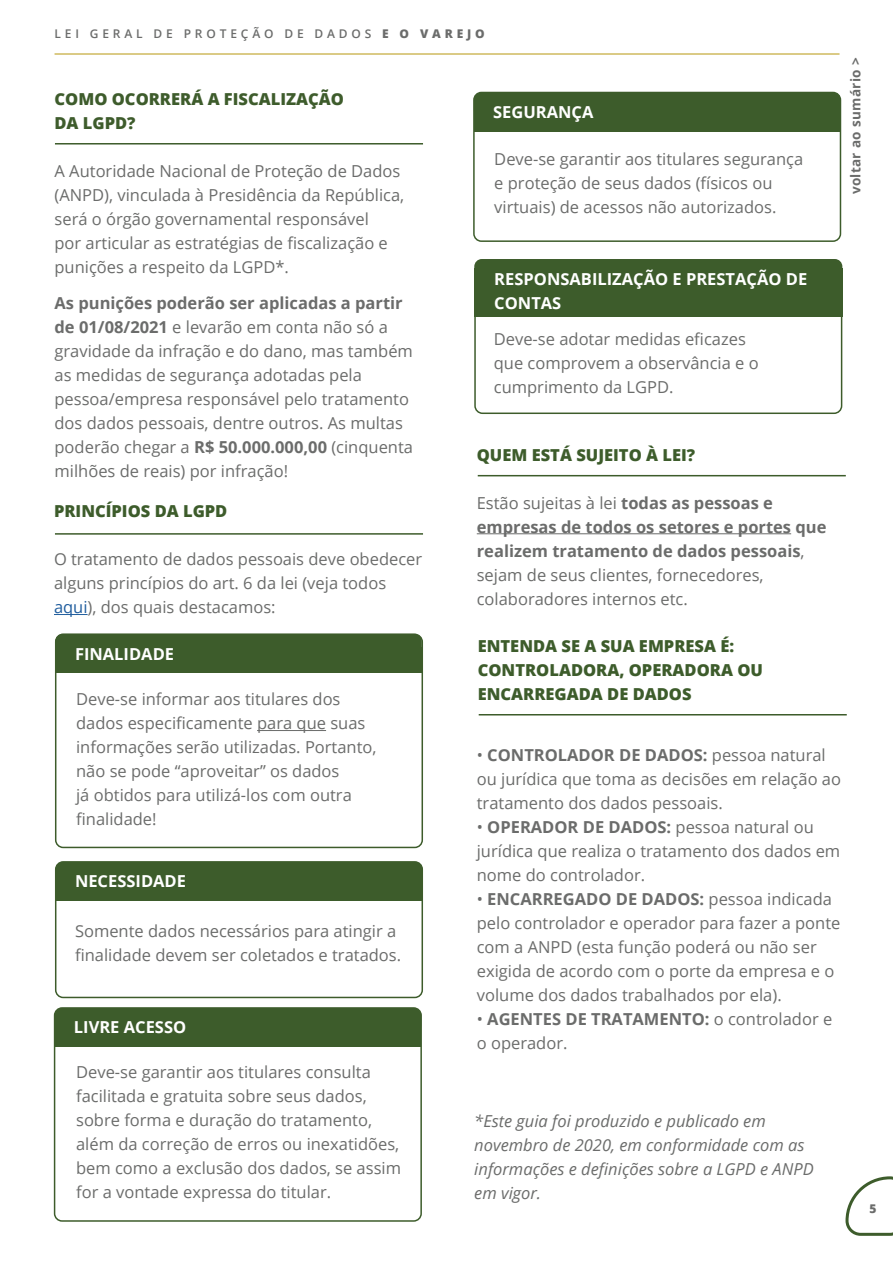
<style>
.page{position:relative;width:893px;height:1263px;background:#fff}
.page>*{position:absolute;margin:0;border:0;box-sizing:border-box;transform-origin:0 0}
.t1{font:16.5px/24px "Open Sans";color:#6b6c6b}
.t2{font:700 16.5px/24px "Open Sans";color:#6b6c6b}
.t3{font:italic 16.5px/24px "Open Sans";color:#6b6c6b}
.t4{font:800 16.5px/24px "Open Sans";color:#3d5c2b}
.t5{font:700 16.5px/24px "Open Sans";color:#fff}
.t6{font:800 16.5px/24px "Open Sans";color:#3e5c2c}
.t7{font:700 13.5px "Open Sans";letter-spacing:.025em;color:#6b6c6b}
.t8{font:600 12px "Open Sans";letter-spacing:.32em;color:#6b6c6b}
.t9{font:800 12px "Open Sans";color:#6b6c6b}
.s1{font-weight:800}
.s2{font-weight:700}
.s3{color:#215e9e}
.s4{font-weight:400}
</style>
<div class="page">
<hr style="left:55px;top:53px;width:784px;height:2px;background:#cfba5e">
<svg style="left:845px;top:1176px;width:48px;height:60px"></svg>
<div style="left:55px;top:634px;width:367px;height:25px;background:#3d5c2b;border-radius:8px"></div>
<hr style="left:54px;top:614px;width:34px;height:1px;background:#215e9e">
<hr style="left:55px;top:143px;width:368px;height:2px;background:#3d5c2b">
<hr style="left:55px;top:533px;width:368px;height:2px;background:#3d5c2b">
<div style="left:55px;top:634px;width:368px;height:214px;border:2px solid #3d5c2b;border-radius:8px"></div>
<div style="left:55px;top:861px;width:368px;height:137px;border:2px solid #3d5c2b;border-radius:8px"></div>
<div style="left:473px;top:92px;width:368px;height:150px;border:2px solid #3d5c2b;border-radius:8px"></div>
<div style="left:474px;top:277px;width:368px;height:137px;border:2px solid #3d5c2b;border-radius:8px"></div>
<hr style="left:257px;top:730px;width:69px;height:1px;background:#6b6c6b">
<div style="left:56px;top:862px;width:366px;height:25px;background:#3d5c2b;border-radius:8px"></div>
<div style="left:474px;top:92px;width:366px;height:26px;background:#3d5c2b;border-radius:8px"></div>
<div style="left:474px;top:259px;width:368px;height:41px;background:#3d5c2b;border-radius:8px"></div>
<div style="left:56px;top:648px;width:366px;height:25px;background:#3d5c2b"></div>
<div style="left:56px;top:875px;width:366px;height:25px;background:#3d5c2b"></div>
<div style="left:474px;top:106px;width:366px;height:25px;background:#3d5c2b"></div>
<div style="left:474px;top:268px;width:368px;height:48px;background:#3d5c2b"></div>
<hr style="left:477px;top:533px;width:314px;height:1px;background:#6b6c6b">
<hr style="left:478px;top:475px;width:368px;height:1px;background:#3d5c2b">
<div style="left:54px;top:1007px;width:368px;height:215px;border:2px solid #3d5c2b;border-radius:8px"></div>
<div style="left:55px;top:1008px;width:366px;height:25px;background:#3d5c2b;border-radius:8px"></div>
<div style="left:55px;top:1021px;width:366px;height:26px;background:#3d5c2b"></div>
<hr style="left:479px;top:714px;width:368px;height:1px;background:#3d5c2b">
<p class="t8" style="left:55px;top:25px;width:432px">LEI GERAL DE PROTEÇÃO DE DADOS <span class="s1">E O VAREJO</span></p>
<p class="t6" style="left:55px;top:86px;width:291px">COMO OCORRERÁ A FISCALIZAÇÃO<br>DA LGPD?</p>
<p class="t1" style="left:55px;top:158px;width:351px">A Autoridade Nacional de Proteção de Dados (ANPD), vinculada à Presidência da República, será o órgão governamental responsável<br>por articular as estratégias de fiscalização e punições a respeito da LGPD*.</p>
<p class="t1" style="left:55px;top:290px;width:360px"><span class="s2">As punições poderão ser aplicadas a partir de 01/08/2021</span> e levarão em conta não só a gravidade da infração e do dano, mas também as medidas de segurança adotadas pela pessoa/empresa responsável pelo tratamento dos dados pessoais, dentre outros. As multas poderão chegar a <span class="s2">R$ 50.000.000,00</span> (cinquenta milhões de reais) por infração!</p>
<p class="t4" style="left:54px;top:498px;width:175px">PRINCÍPIOS DA LGPD</p>
<p class="t1" style="left:54px;top:547px;width:370px">O tratamento de dados pessoais deve obedecer alguns princípios do art. 6 da lei (veja todos <span class="s3">aqui</span>), dos quais destacamos:</p>
<p class="t5" style="left:75px;top:641px;width:101px">FINALIDADE</p>
<p class="t1" style="left:76px;top:687px;width:302px">Deve-se informar aos titulares dos dados especificamente para que suas informações serão utilizadas. Portanto, não se pode “aproveitar” os dados<br>já obtidos para utilizá-los com outra finalidade!</p>
<p class="t5" style="left:75px;top:869px;width:113px">NECESSIDADE</p>
<p class="t1" style="left:75px;top:918px;width:328px">Somente dados necessários para atingir a finalidade devem ser coletados e tratados.</p>
<p class="t5" style="left:74px;top:1015px;width:114px">LIVRE ACESSO</p>
<p class="t1" style="left:76px;top:1059px;width:326px">Deve-se garantir aos titulares consulta facilitada e gratuita sobre seus dados, sobre forma e duração do tratamento, além da correção de erros ou inexatidões, bem como a exclusão dos dados, se assim for a vontade expressa do titular.</p>
<p class="t5" style="left:493px;top:99px;width:102px">SEGURANÇA</p>
<p class="t1" style="left:494px;top:147px;width:310px">Deve-se garantir aos titulares segurança e proteção de seus dados (físicos ou virtuais) de acessos não autorizados.</p>
<p class="t5" style="left:494px;top:267px;width:315px">RESPONSABILIZAÇÃO E PRESTAÇÃO DE<br>CONTAS</p>
<p class="t1" style="left:494px;top:327px;width:266px">Deve-se adotar medidas eficazes que comprovem a observância e o cumprimento da LGPD.</p>
<p class="t4" style="left:477px;top:442px;width:220px">QUEM ESTÁ SUJEITO À LEI?</p>
<p class="t2" style="left:477px;top:490px;width:351px"><span class="s4">Estão sujeitas à lei</span> todas as pessoas e empresas de todos os setores e portes que realizem tratamento de dados pessoais<span class="s4">, sejam de seus clientes, fornecedores, colaboradores internos etc.</span></p>
<p class="t4" style="left:478px;top:633px;width:287px">ENTENDA SE A SUA EMPRESA É:<br>CONTROLADORA, OPERADORA OU<br>ENCARREGADA DE DADOS</p>
<p class="t1" style="left:477px;top:742px;width:366px">• <span class="s2">CONTROLADOR DE DADOS:</span> pessoa natural ou jurídica que toma as decisões em relação ao tratamento dos dados pessoais.</p>
<p class="t1" style="left:477px;top:814px;width:365px">• <span class="s2">OPERADOR DE DADOS:</span> pessoa natural ou jurídica que realiza o tratamento dos dados em nome do controlador.</p>
<p class="t1" style="left:477px;top:886px;width:365px">• <span class="s2">ENCARREGADO DE DADOS:</span> pessoa indicada pelo controlador e operador para fazer a ponte com a ANPD (esta função poderá ou não ser exigida de acordo com o porte da empresa e o volume dos dados trabalhados por ela).</p>
<p class="t1" style="left:477px;top:1006px;width:357px">• <span class="s2">AGENTES DE TRATAMENTO:</span> o controlador e o operador.</p>
<p class="t3" style="left:474px;top:1109px;width:341px">*Este guia foi produzido e publicado em novembro de 2020, em conformidade com as informações e definições sobre a LGPD e ANPD em vigor.</p>
<p class="t7" style="left:846px;top:194px;width:138px;rotate:-90deg">voltar ao sumário &gt;</p>
<p class="t9" style="left:869px;top:1199px;width:9px">5</p>
</div>
